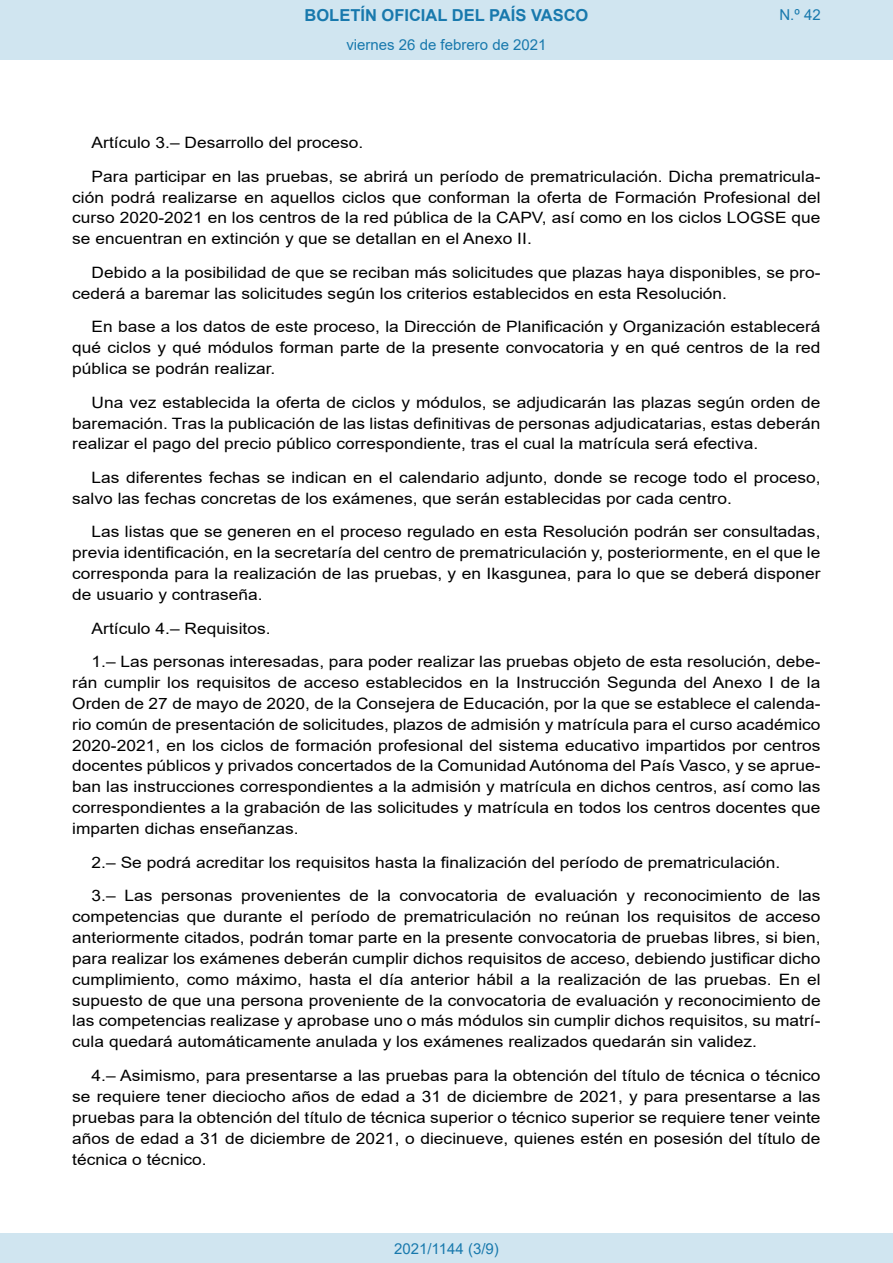
<style>
.page{position:relative;width:893px;height:1263px;background:#fff}
.page>*{position:absolute;margin:0;border:0;box-sizing:border-box;transform-origin:0 0}
.t1{font:700 16.5px "Arial";color:#1879ad}
.BOPVDetalle{font:15.6px/20.9px "Arial";color:#000;text-align:justify;scale:1.11 1}
.Paginacion_Centro{font:15px "Arial";color:#1879ad}
</style>
<div class="page">
<div style="left:0;top:0;width:893px;height:60px;background:#d0e5f0"></div>
<div style="left:0;top:1233px;width:893px;height:30px;background:#d0e5f0"></div>
<p class="t1" style="left:305px;top:3px;width:285px">BOLETÍN OFICIAL DEL PAÍS VASCO</p>
<p class="Paginacion_Centro" style="left:346px;top:35px;width:202px">viernes 26 de febrero de 2021</p>
<p class="Paginacion_Centro" style="left:779px;top:5px;width:43px">N.º 42</p>
<p class="BOPVDetalle" style="left:92px;top:132px;width:246px">Artículo 3.– Desarrollo del proceso.</p>
<p class="BOPVDetalle" style="left:72px;top:166px;width:676px;text-indent:19px">Para participar en las pruebas, se abrirá un período de prematriculación. Dicha prematricula&shy;ción podrá realizarse en aquellos ciclos que conforman la oferta de Formación Profesional del curso 2020-2021 en los centros de la red pública de la CAPV, así como en los ciclos LOGSE que se encuentran en extinción y que se detallan en el Anexo II.</p>
<p class="BOPVDetalle" style="left:72px;top:262px;width:676px;text-indent:19px">Debido a la posibilidad de que se reciban más solicitudes que plazas haya disponibles, se pro&shy;cederá a baremar las solicitudes según los criterios establecidos en esta Resolución.</p>
<p class="BOPVDetalle" style="left:72px;top:316px;width:676px;text-indent:19px">En base a los datos de este proceso, la Dirección de Planificación y Organización establecerá qué ciclos y qué módulos forman parte de la presente convocatoria y en qué centros de la red pública se podrán realizar.</p>
<p class="BOPVDetalle" style="left:72px;top:392px;width:675px;text-indent:19px">Una vez establecida la oferta de ciclos y módulos, se adjudicarán las plazas según orden de baremación. Tras la publicación de las listas definitivas de personas adjudicatarias, estas deberán realizar el pago del precio público correspondiente, tras el cual la matrícula será efectiva.</p>
<p class="BOPVDetalle" style="left:72px;top:467px;width:676px;text-indent:19px">Las diferentes fechas se indican en el calendario adjunto, donde se recoge todo el proceso, salvo las fechas concretas de los exámenes, que serán establecidas por cada centro.</p>
<p class="BOPVDetalle" style="left:72px;top:521px;width:676px;text-indent:19px">Las listas que se generen en el proceso regulado en esta Resolución podrán ser consultadas, previa identificación, en la secretaría del centro de prematriculación y, posteriormente, en el que le corresponda para la realización de las pruebas, y en Ikasgunea, para lo que se deberá disponer de usuario y contraseña.</p>
<p class="BOPVDetalle" style="left:92px;top:618px;width:163px">Artículo 4.– Requisitos.</p>
<p class="BOPVDetalle" style="left:72px;top:651px;width:676px;text-indent:19px">1.– Las personas interesadas, para poder realizar las pruebas objeto de esta resolución, debe&shy;rán cumplir los requisitos de acceso establecidos en la Instrucción Segunda del Anexo I de la Orden de 27 de mayo de 2020, de la Consejera de Educación, por la que se establece el calenda&shy;rio común de presentación de solicitudes, plazos de admisión y matrícula para el curso académico 2020-2021, en los ciclos de formación profesional del sistema educativo impartidos por centros docentes públicos y privados concertados de la Comunidad Autónoma del País Vasco, y se aprue&shy;ban las instrucciones correspondientes a la admisión y matrícula en dichos centros, así como las correspondientes a la grabación de las solicitudes y matrícula en todos los centros docentes que imparten dichas enseñanzas.</p>
<p class="BOPVDetalle" style="left:92px;top:852px;width:622px">2.– Se podrá acreditar los requisitos hasta la finalización del período de prematriculación.</p>
<p class="BOPVDetalle" style="left:72px;top:885px;width:676px;text-indent:19px">3.– Las personas provenientes de la convocatoria de evaluación y reconocimiento de las competencias que durante el período de prematriculación no reúnan los requisitos de acceso anteriormente citados, podrán tomar parte en la presente convocatoria de pruebas libres, si bien, para realizar los exámenes deberán cumplir dichos requisitos de acceso, debiendo justificar dicho cumplimiento, como máximo, hasta el día anterior hábil a la realización de las pruebas. En el supuesto de que una persona proveniente de la convocatoria de evaluación y reconocimiento de las competencias realizase y aprobase uno o más módulos sin cumplir dichos requisitos, su matrí&shy;cula quedará automáticamente anulada y los exámenes realizados quedarán sin validez.</p>
<p class="BOPVDetalle" style="left:72px;top:1065px;width:676px;text-indent:19px">4.– Asimismo, para presentarse a las pruebas para la obtención del título de técnica o técnico se requiere tener dieciocho años de edad a 31 de diciembre de 2021, y para presentarse a las pruebas para la obtención del título de técnica superior o técnico superior se requiere tener veinte años de edad a 31 de diciembre de 2021, o diecinueve, quienes estén en posesión del título de técnica o técnico.</p>
<p class="Paginacion_Centro" style="left:394px;top:1238px;width:106px">2021/1144 (3/9)</p>
</div>
